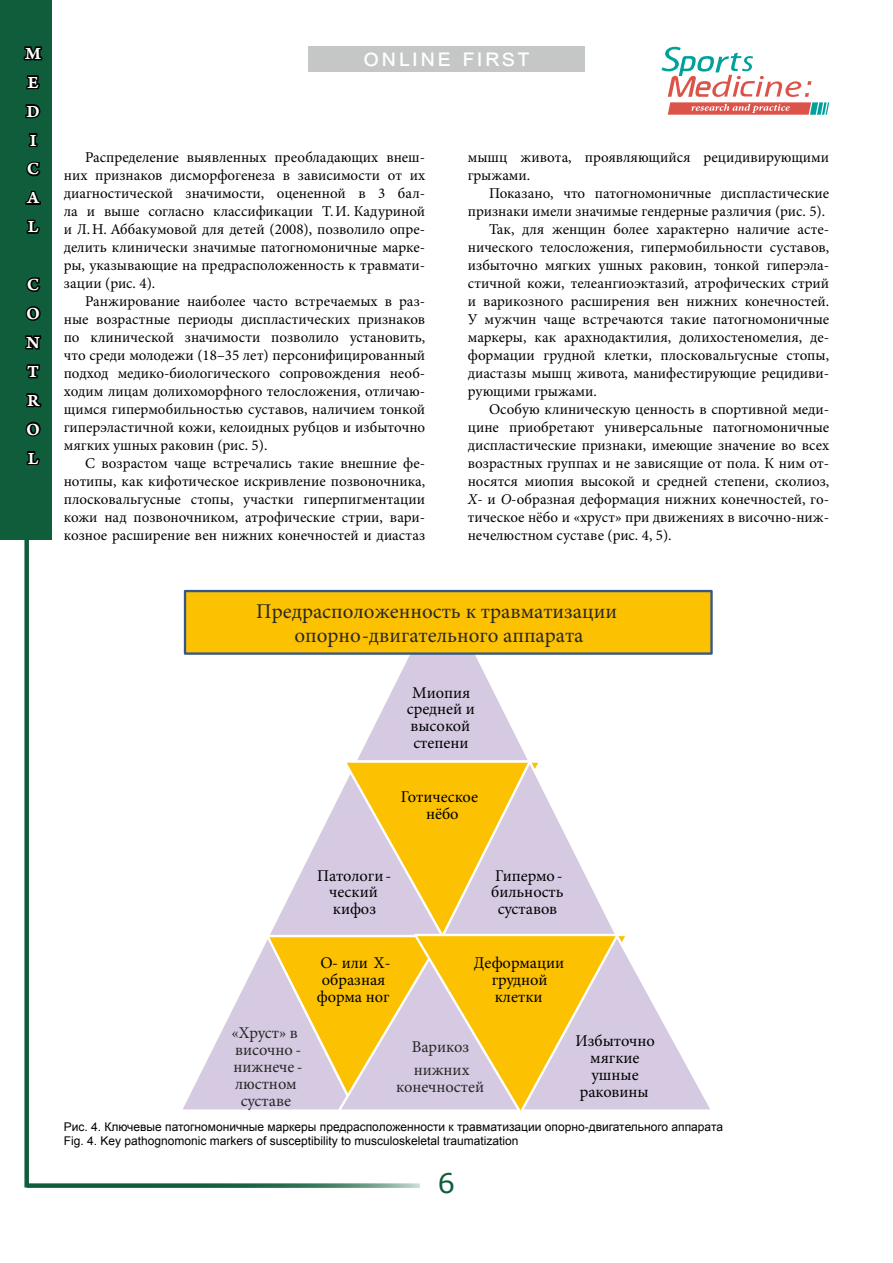
<style>
.page{position:relative;width:893px;height:1263px;background:#fff}
.page>*{position:absolute;margin:0;border:0;box-sizing:border-box;transform-origin:0 0}
.t1{font:27px "Verdana";color:#0f5d3b}
.t2{font:24px "Arial";letter-spacing:.1em;color:#fff}
.t3{font:21px/24.8px "Minion Pro";color:#282727;text-align:center}
.t4{font:18px/29px "Arno Pro Smbd Caption";color:#fff}
.t5{font:16.35px/17px "Minion Pro";color:#000;text-align:center}
.t6{font:16.35px/17px "Minion Pro";letter-spacing:-.005em;color:#282727;text-align:center}
.osn-text{font:15px/18px "Minion Pro";color:#000;text-align:justify}
.Подрисуночная_подпис{font:12px "Arial";color:#000}
.s1{font-style:italic}
</style>
<div class="page">
<div style="left:24px;top:112px;width:5px;height:1075px;background:#0f5d3b"></div>
<svg style="left:27px;top:1183px;width:393px;height:5px;background:#438065"></svg>
<svg style="left:661px;top:47px;width:168px;height:68px"></svg>
<div style="left:0;top:0;width:52px;height:540px;background:#0f5d3b"></div>
<svg style="left:23px;top:46px;width:20px;height:44px"></svg>
<svg style="left:25px;top:104px;width:16px;height:15px"></svg>
<svg style="left:28px;top:133px;width:10px;height:15px"></svg>
<svg style="left:25px;top:161px;width:16px;height:73px"></svg>
<svg style="left:25px;top:277px;width:17px;height:73px"></svg>
<svg style="left:25px;top:364px;width:17px;height:101px"></svg>
<svg style="left:183px;top:589px;width:529px;height:522px"></svg>
<div style="left:185px;top:591px;width:526px;height:63px;background:#fcc100"></div>
<div style="left:184px;top:590px;width:529px;height:65px;border:2px solid #355788"></div>
<div style="left:308px;top:46px;width:277px;height:26px;background:#c5c6c6"></div>
<p class="t4" style="left:25px;top:40px;width:18px">M<br>E<br>D<br>I<br>C<br>A<br>L</p>
<p class="t4" style="left:26px;top:271px;width:15px;text-align:justify">C O N T R O L</p>
<h2 class="t2" style="left:364px;top:42px;width:168px">online first</h2>
<p class="osn-text" style="left:64px;top:148px;width:363px;text-indent:21px">Распределение выявленных преобладающих внеш&shy;них признаков дисморфогенеза в зависимости от их диагностической значимости, оцененной в 3 бал&shy;ла и выше согласно классификации Т.И. Кадуриной и Л.Н. Аббакумовой для детей (2008), позволило опре&shy;делить клинически значимые патогномоничные марке&shy;ры, указывающие на предрасположенность к травмати&shy;зации (рис. 4).</p>
<p class="osn-text" style="left:64px;top:292px;width:363px;text-indent:21px">Ранжирование наиболее часто встречаемых в раз&shy;ные возрастные периоды диспластических признаков по клинической значимости позволило установить, что среди молодежи (18–35 лет) персонифицированный подход медико-биологического сопровождения необ&shy;ходим лицам долихоморфного телосложения, отличаю&shy;щимся гипермобильностью суставов, наличием тонкой гиперэластичной кожи, келоидных рубцов и избыточно мягких ушных раковин (рис. 5).</p>
<p class="osn-text" style="left:64px;top:454px;width:363px;text-indent:21px">С возрастом чаще встречались такие внешние фе&shy;нотипы, как кифотическое искривление позвоночника, плосковальгусные стопы, участки гиперпигментации кожи над позвоночником, атрофические стрии, вари&shy;козное расширение вен нижних конечностей и диастаз</p>
<p class="osn-text" style="left:468px;top:148px;width:363px">мышц живота, проявляющийся рецидивирующими грыжами.</p>
<p class="osn-text" style="left:468px;top:184px;width:363px;text-align:right">Показано, что патогномоничные диспластические признаки имели значимые гендерные различия (рис. 5).</p>
<p class="osn-text" style="left:468px;top:220px;width:363px;text-indent:21px">Так, для женщин более характерно наличие асте&shy;нического телосложения, гипермобильности суставов, избыточно мягких ушных раковин, тонкой гиперэла&shy;стичной кожи, телеангиоэктазий, атрофических стрий и варикозного расширения вен нижних конечностей.<br>У мужчин чаще встречаются такие патогномоничные маркеры, как арахнодактилия, долихостеномелия, де&shy;формации грудной клетки, плосковальгусные стопы, диастазы мышц живота, манифестирующие рецидиви&shy;рующими грыжами.</p>
<p class="osn-text" style="left:468px;top:400px;width:363px;text-indent:21px">Особую клиническую ценность в спортивной меди&shy;цине приобретают универсальные патогномоничные диспластические признаки, имеющие значение во всех возрастных группах и не зависящие от пола. К ним от&shy;носятся миопия высокой и средней степени, сколиоз, <span class="s1">Х</span>‑ и <span class="s1">О</span>‑образная деформация нижних конечностей, го&shy;тическое нёбо и «хруст» при движениях в височно-ниж&shy;нечелюстном суставе (рис. 4, 5).</p>
<p class="t3" style="left:256px;top:599px;width:362px">Предрасположенность к травматизации опорно-двигательного аппарата</p>
<p class="t5" style="left:407px;top:684px;width:70px">Миопия средней и высокой степени</p>
<p class="t5" style="left:401px;top:788px;width:79px">Готическое нёбо</p>
<p class="t6" style="left:232px;top:1024px;width:73px">«Хруст» в височно - нижнече - люстном суставе</p>
<p class="t5" style="left:317px;top:867px;width:76px">Патологи&shy;ческий кифоз</p>
<p class="t5" style="left:491px;top:867px;width:74px">Гипермо&shy;бильность суставов</p>
<p class="t5" style="left:317px;top:954px;width:75px">О- или Х&shy;образная форма ног</p>
<p class="t5" style="left:474px;top:954px;width:92px">Деформации грудной клетки</p>
<p class="t6" style="left:412px;top:1035px;width:59px;line-height:23.4px;text-align:left">Варикоз нижних</p>
<p class="t6" style="left:396px;top:1078px;width:89px">конечностей</p>
<p class="t5" style="left:575px;top:1032px;width:81px">Избыточно мягкие ушные раковины</p>
<p class="Подрисуночная_подпис" style="left:64px;top:1118px;width:661px">Рис. 4. Ключевые патогномоничные маркеры предрасположенности к травматизации опорно-двигательного аппарата</p>
<p class="Подрисуночная_подпис" style="left:64px;top:1132px;width:456px">Fig. 4. Key pathognomonic markers of susceptibility to musculoskeletal traumatization</p>
<h1 class="t1" style="left:438px;top:1164px;width:19px">6</h1>
</div>
